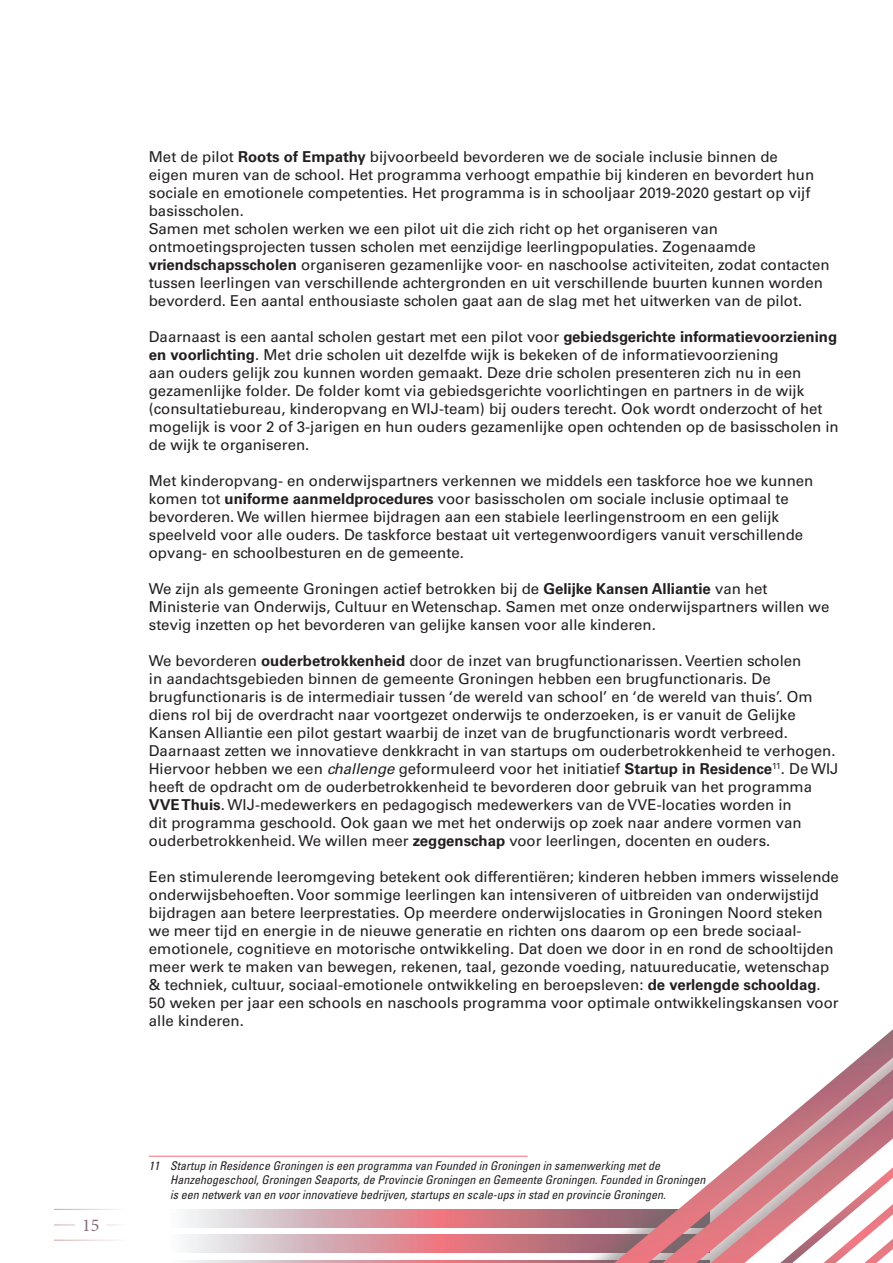
<style>
.page{position:relative;width:893px;height:1263px;background:#fff}
.page>*{position:absolute;margin:0;border:0;box-sizing:border-box;transform-origin:0 0}
.t1{font:18px "Minion Pro";color:#836e79}
.t2{font:15px/18px "Univers";color:#231f20}
.t3{font:italic condensed 12px "Univers";color:#231f20}
.s1{font-weight:700}
.s2{font-style:italic}
</style>
<div class="page">
<svg style="left:54px;top:1029px;width:839px;height:234px"></svg>
<hr style="left:54px;top:1209px;width:74px;height:1px;background:#b66f74">
<p class="t2" style="left:149px;top:148px;width:667px">Met de pilot <span class="s1">Roots of Empathy</span> bijvoorbeeld bevorderen we de sociale inclusie binnen de eigen muren van de school. Het programma verhoogt empathie bij kinderen en bevordert hun sociale en emotionele competenties. Het programma is in schooljaar 2019-2020 gestart op vijf basisscholen.</p>
<p class="t2" style="left:149px;top:220px;width:682px">Samen met scholen werken we een pilot uit die zich richt op het organiseren van ontmoetingsprojecten tussen scholen met eenzijdige leerlingpopulaties. Zogenaamde <span class="s1">vriendschapsscholen</span> organiseren gezamenlijke voor- en naschoolse activiteiten, zodat contacten tussen leerlingen van verschillende achtergronden en uit verschillende buurten kunnen worden bevorderd. Een aantal enthousiaste scholen gaat aan de slag met het uitwerken van de pilot.</p>
<p class="t2" style="left:149px;top:328px;width:691px">Daarnaast is een aantal scholen gestart met een pilot voor <span class="s1">gebiedsgerichte informatievoorziening en voorlichting</span>. Met drie scholen uit dezelfde wijk is bekeken of de informatievoorziening<br>aan ouders gelijk zou kunnen worden gemaakt. Deze drie scholen presenteren zich nu in een gezamenlijke folder. De folder komt via gebiedsgerichte voorlichtingen en partners in de wijk (consultatiebureau, kinderopvang en WIJ-team) bij ouders terecht. Ook wordt onderzocht of het mogelijk is voor 2 of 3-jarigen en hun ouders gezamenlijke open ochtenden op de basisscholen in de wijk te organiseren.</p>
<p class="t2" style="left:149px;top:472px;width:666px">Met kinderopvang- en onderwijspartners verkennen we middels een taskforce hoe we kunnen komen tot <span class="s1">uniforme aanmeldprocedures</span> voor basisscholen om sociale inclusie optimaal te bevorderen. We willen hiermee bijdragen aan een stabiele leerlingenstroom en een gelijk speelveld voor alle ouders. De taskforce bestaat uit vertegenwoordigers vanuit verschillende opvang- en schoolbesturen en de gemeente.</p>
<p class="t2" style="left:149px;top:580px;width:682px">We zijn als gemeente Groningen actief betrokken bij de <span class="s1">Gelijke Kansen Alliantie</span> van het<br>Ministerie van Onderwijs, Cultuur en Wetenschap. Samen met onze onderwijspartners willen we stevig inzetten op het bevorderen van gelijke kansen voor alle kinderen.</p>
<p class="t2" style="left:149px;top:652px;width:691px">We bevorderen <span class="s1">ouderbetrokkenheid</span> door de inzet van brugfunctionarissen. Veertien scholen<br>in aandachtsgebieden binnen de gemeente Groningen hebben een brugfunctionaris. De brugfunctionaris is de intermediair tussen ‘de wereld van school’ en ‘de wereld van thuis’. Om diens rol bij de overdracht naar voortgezet onderwijs te onderzoeken, is er vanuit de Gelijke Kansen Alliantie een pilot gestart waarbij de inzet van de brugfunctionaris wordt verbreed.<br>Daarnaast zetten we innovatieve denkkracht in van startups om ouderbetrokkenheid te verhogen.<br>Hiervoor hebben we een <span class="s2">challenge</span> geformuleerd voor het initiatief <span class="s1">Startup in Residence</span><sup>11</sup>. De WIJ heeft de opdracht om de ouderbetrokkenheid te bevorderen door gebruik van het programma <span class="s1">VVE Thuis</span>. WIJ-medewerkers en pedagogisch medewerkers van de VVE-locaties worden in<br>dit programma geschoold. Ook gaan we met het onderwijs op zoek naar andere vormen van ouderbetrokkenheid. We willen meer <span class="s1">zeggenschap</span> voor leerlingen, docenten en ouders.</p>
<p class="t2" style="left:149px;top:868px;width:692px">Een stimulerende leeromgeving betekent ook differentiëren; kinderen hebben immers wisselende onderwijsbehoeften. Voor sommige leerlingen kan intensiveren of uitbreiden van onderwijstijd bijdragen aan betere leerprestaties. Op meerdere onderwijslocaties in Groningen Noord steken we meer tijd en energie in de nieuwe generatie en richten ons daarom op een brede sociaal&shy;emotionele, cognitieve en motorische ontwikkeling. Dat doen we door in en rond de schooltijden meer werk te maken van bewegen, rekenen, taal, gezonde voeding, natuureducatie, wetenschap &amp; techniek, cultuur, sociaal-emotionele ontwikkeling en beroepsleven: <span class="s1">de verlengde schooldag</span>.<br>50 weken per jaar een schools en naschools programma voor optimale ontwikkelingskansen voor alle kinderen.</p>
<p class="t1" style="left:82px;top:1213px;width:19px">15</p>
<p class="t3" style="left:149px;top:1158px;width:513px">11 Startup in Residence Groningen is een programma van Founded in Groningen in samenwerking met de</p>
<p class="t3" style="left:170px;top:1172px;width:537px">Hanzehogeschool, Groningen Seaports, de Provincie Groningen en Gemeente Groningen. Founded in Groningen</p>
<p class="t3" style="left:170px;top:1187px;width:497px">is een netwerk van en voor innovatieve bedrijven, startups en scale-ups in stad en provincie Groningen.</p>
</div>
